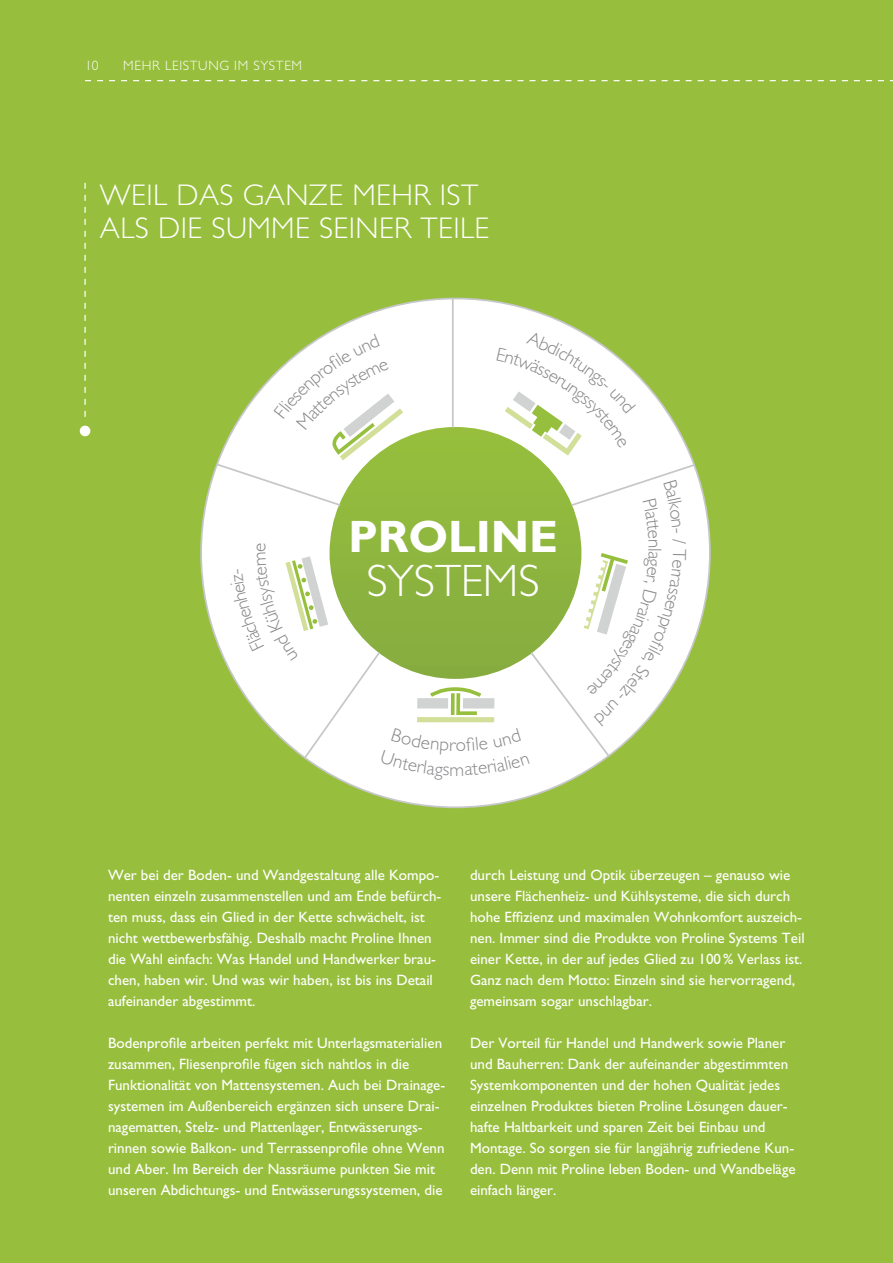
<style>
.page{position:relative;width:893px;height:1263px;background:#97bf3d}
.page>*{position:absolute;margin:0;border:0;box-sizing:border-box;transform-origin:0 0}
.t1{font:700 45.6px "Gill Sans";letter-spacing:-.005em;color:#fff}
.t2{font:300 45.6px "Gill Sans";letter-spacing:-.005em;color:#fff}
.t3{font:300 30px/33px "Gill Sans";letter-spacing:.015em;color:#fff}
.t4{font:300 19.05px "Gill Sans";color:#87888a}
.t5{font:15px/21px "Gill Sans";color:#fff}
.t6{font:300 13.5px "Gill Sans";letter-spacing:.05em;color:#fff}
</style>
<div class="page">
<svg style="left:85px;top:80px;width:808px;height:1px"></svg>
<svg style="left:84px;top:183px;width:2px;height:234px"></svg>
<div style="left:80px;top:426px;width:10px;height:10px;background:#fff;border-radius:50%"></div>
<div style="left:201px;top:299px;width:509px;height:508px;background:#fff;border-radius:50%"></div>
<hr style="left:452px;top:299px;width:2px;height:128px;background:#c6c7c9">
<svg style="left:215px;top:331px;width:481px;height:448px"></svg>
<p class="t6" style="left:85px;top:58px;width:15px">10</p>
<p class="t6" style="left:123px;top:58px;width:180px">MEHR LEISTUNG IM SYSTEM</p>
<h2 class="t3" style="left:100px;top:179px;width:391px">WEIL DAS GANZE MEHR IST<br>ALS DIE SUMME SEINER TEILE</h2>
<h1 class="t1" style="left:348px;top:510px;width:211px">PROLINE</h1>
<h1 class="t2" style="left:366px;top:555px;width:175px">SYSTEMS</h1>
<p class="t4" style="left:248px;top:552px;width:11px;rotate:-90deg">e</p>
<p class="t4" style="left:666px;top:548px;width:5px;rotate:90deg">l</p>
<p class="t4" style="left:450px;top:758px;width:16px">m</p>
<p class="t5" style="left:108px;top:864px;width:335px">Wer bei der Boden- und Wandgestaltung alle Kompo&shy;nenten einzeln zusammenstellen und am Ende befürch&shy;ten muss, dass ein Glied in der Kette schwächelt, ist nicht wettbewerbsfähig. Deshalb macht Proline Ihnen die Wahl einfach: Was Handel und Handwerker brau&shy;chen, haben wir. Und was wir haben, ist bis ins Detail aufeinander abgestimmt.</p>
<p class="t5" style="left:108px;top:1032px;width:339px">Bodenprofile arbeiten perfekt mit Unterlagsmaterialien zusammen, Fliesenprofile fügen sich nahtlos in die Funktionalität von Mattensystemen. Auch bei Drainage&shy;systemen im Außenbereich ergänzen sich unsere Drai&shy;nagematten, Stelz- und Plattenlager, Entwässerungs&shy;rinnen sowie Balkon- und Terrassenprofile ohne Wenn und Aber. Im Bereich der Nassräume punkten Sie mit unseren Abdichtungs- und Entwässerungssystemen, die</p>
<p class="t5" style="left:470px;top:864px;width:336px">durch Leistung und Optik überzeugen – genauso wie unsere Flächenheiz- und Kühlsysteme, die sich durch hohe Effizienz und maximalen Wohnkomfort auszeich&shy;nen. Immer sind die Produkte von Proline Systems Teil einer Kette, in der auf jedes Glied zu 100 % Verlass ist.<br>Ganz nach dem Motto: Einzeln sind sie hervorragend, gemeinsam sogar unschlagbar.</p>
<p class="t5" style="left:470px;top:1032px;width:327px">Der Vorteil für Handel und Handwerk sowie Planer und Bauherren: Dank der aufeinander abgestimmten Systemkomponenten und der hohen Qualität jedes einzelnen Produktes bieten Proline Lösungen dauer&shy;hafte Haltbarkeit und sparen Zeit bei Einbau und Montage. So sorgen sie für langjährig zufriedene Kun&shy;den. Denn mit Proline leben Boden- und Wandbeläge einfach länger.</p>
</div>
